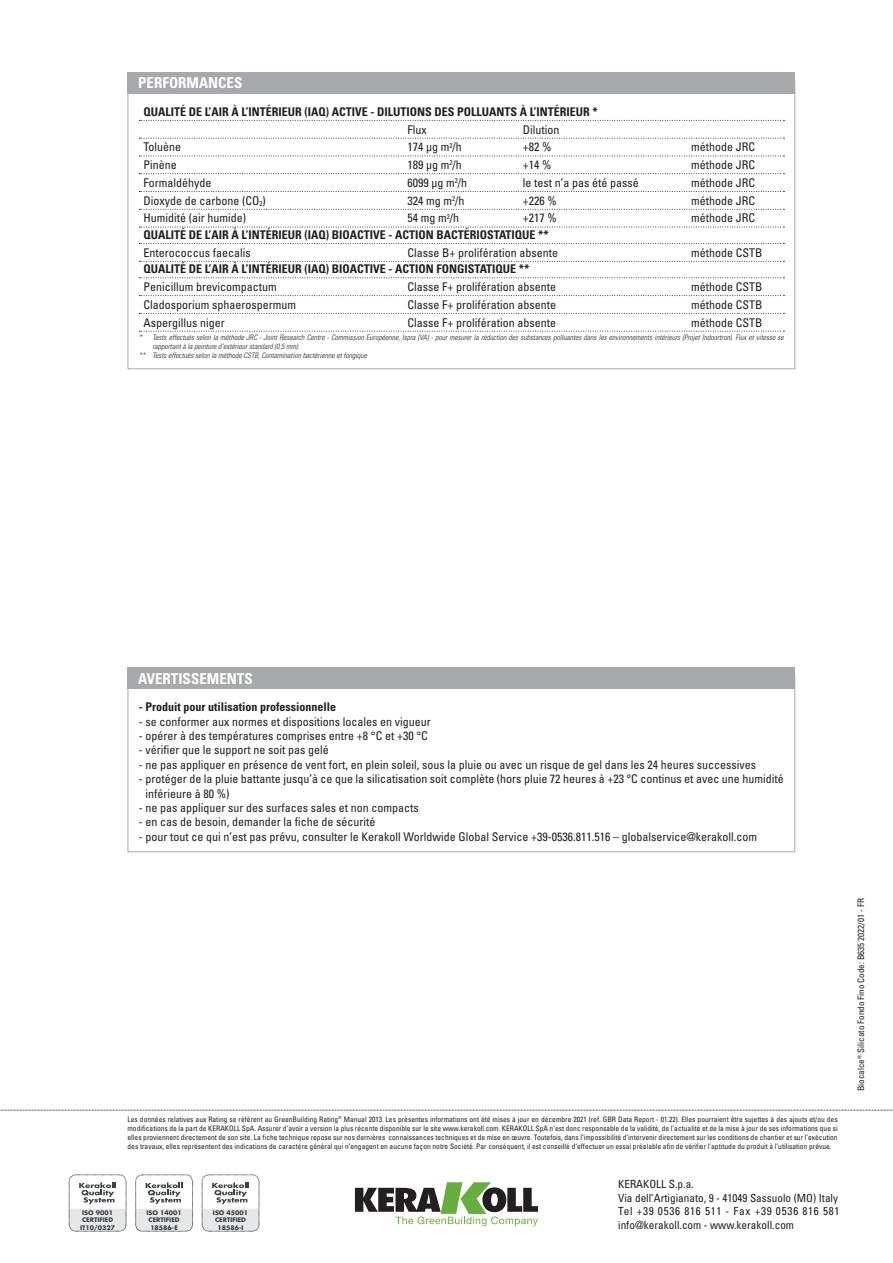
<style>
.page{position:relative;width:893px;height:1263px;background:#fff}
.page>*{position:absolute;margin:0;border:0;box-sizing:border-box;transform-origin:0 0}
.titolo_box{font:700 condensed 15px "Univers LT Std";color:#fff}
._2011_tab_prest_big{font:condensed 12px "Univers LT Std";color:#231f20}
.eco_elenco_puntato_b{font:condensed 12px/14.4px "Univers LT Std";color:#231f20}
._2011_titoli_prestaz{font:700 condensed 12px "Univers LT Std";color:#231f20}
.eco_resa{font:condensed 12px "Univers LT Std";color:#231f20}
.eco_bold_interno_box{font:condensed 12px "Univers LT Std";color:#231f20}
.eco_bold_interno_box-2{font:700 condensed 12px "Univers LT Std";color:#231f20}
.t1{font:condensed 11.25px/13.5px "Univers LT Std";color:#231f20}
.notag_eco_codice_sc{font:condensed 9px "Univers LT Std";color:#231f20}
.t2{font:condensed 7.5px/9px "Univers LT Std";color:#231f20;text-align:justify}
.note_big_-_2011_ok{font:italic 300 condensed 7.5px/9px "Univers LT Std";color:#231f20}
.t3{font:700 6.15px/7.4px "Futura Std";color:#3c3f44;text-align:center}
</style>
<div class="page">
<svg style="left:0;top:1110px;width:893px;height:1px"></svg>
<svg style="left:355px;top:1182px;width:183px;height:44px"></svg>
<div style="left:69px;top:1175px;width:57px;height:56px;border:1px dashed #231f20;border-radius:7px"></div>
<svg style="left:69px;top:1182px;width:57px;height:49px"></svg>
<div style="left:136px;top:1175px;width:57px;height:56px;border:1px dashed #231f20;border-radius:7px"></div>
<svg style="left:136px;top:1182px;width:57px;height:49px"></svg>
<div style="left:202px;top:1175px;width:57px;height:56px;border:1px dashed #231f20;border-radius:7px"></div>
<svg style="left:202px;top:1182px;width:57px;height:49px"></svg>
<div style="left:128px;top:668px;width:667px;height:21px;background:#a8a9ad"></div>
<svg style="left:139px;top:120px;width:645px;height:1px"></svg>
<svg style="left:139px;top:138px;width:645px;height:1px"></svg>
<svg style="left:139px;top:156px;width:645px;height:1px"></svg>
<svg style="left:139px;top:173px;width:645px;height:1px"></svg>
<svg style="left:139px;top:191px;width:645px;height:1px"></svg>
<svg style="left:139px;top:209px;width:645px;height:1px"></svg>
<svg style="left:139px;top:227px;width:645px;height:1px"></svg>
<svg style="left:139px;top:243px;width:645px;height:1px"></svg>
<svg style="left:139px;top:261px;width:645px;height:1px"></svg>
<svg style="left:139px;top:277px;width:645px;height:1px"></svg>
<svg style="left:139px;top:295px;width:645px;height:1px"></svg>
<svg style="left:139px;top:313px;width:645px;height:1px"></svg>
<svg style="left:139px;top:331px;width:645px;height:1px"></svg>
<div style="left:128px;top:72px;width:667px;height:22px;background:#a8a9ad"></div>
<p class="titolo_box" style="left:138px;top:74px;width:106px">PERFORMANCES</p>
<p class="_2011_titoli_prestaz" style="left:143px;top:104px;width:456px">QUALITÉ DE L’AIR À L’INTÉRIEUR (IAQ) ACTIVE - DILUTIONS DES POLLUANTS À L’INTÉRIEUR *</p>
<p class="_2011_tab_prest_big" style="left:407px;top:122px;width:21px">Flux</p>
<p class="_2011_tab_prest_big" style="left:523px;top:122px;width:38px">Dilution</p>
<p class="_2011_tab_prest_big" style="left:143px;top:139px;width:39px">Toluène</p>
<p class="_2011_tab_prest_big" style="left:407px;top:139px;width:56px">174 µg m<sup>2</sup>/h</p>
<p class="_2011_tab_prest_big" style="left:523px;top:139px;width:30px">+82 %</p>
<p class="_2011_tab_prest_big" style="left:691px;top:139px;width:66px">méthode JRC</p>
<p class="_2011_tab_prest_big" style="left:143px;top:157px;width:35px">Pinène</p>
<p class="_2011_tab_prest_big" style="left:407px;top:157px;width:56px">189 µg m<sup>2</sup>/h</p>
<p class="_2011_tab_prest_big" style="left:523px;top:157px;width:30px">+14 %</p>
<p class="_2011_tab_prest_big" style="left:691px;top:157px;width:66px">méthode JRC</p>
<p class="_2011_tab_prest_big" style="left:143px;top:175px;width:69px">Formaldéhyde</p>
<p class="_2011_tab_prest_big" style="left:407px;top:175px;width:61px">6099 µg m<sup>2</sup>/h</p>
<p class="_2011_tab_prest_big" style="left:523px;top:175px;width:117px">le test n’a pas été passé</p>
<p class="_2011_tab_prest_big" style="left:691px;top:175px;width:66px">méthode JRC</p>
<p class="_2011_tab_prest_big" style="left:143px;top:193px;width:124px">Dioxyde de carbone (CO<sub>2</sub>)</p>
<p class="_2011_tab_prest_big" style="left:407px;top:193px;width:59px">324 mg m<sup>2</sup>/h</p>
<p class="_2011_tab_prest_big" style="left:523px;top:193px;width:35px">+226 %</p>
<p class="_2011_tab_prest_big" style="left:691px;top:193px;width:66px">méthode JRC</p>
<p class="_2011_tab_prest_big" style="left:143px;top:211px;width:104px">Humidité (air humide)</p>
<p class="_2011_tab_prest_big" style="left:407px;top:211px;width:53px">54 mg m<sup>2</sup>/h</p>
<p class="_2011_tab_prest_big" style="left:523px;top:211px;width:35px">+217 %</p>
<p class="_2011_tab_prest_big" style="left:691px;top:211px;width:66px">méthode JRC</p>
<p class="_2011_titoli_prestaz" style="left:143px;top:227px;width:407px">QUALITÉ DE L’AIR À L’INTÉRIEUR (IAQ) BIOACTIVE - ACTION BACTÉRIOSTATIQUE **</p>
<p class="_2011_tab_prest_big" style="left:143px;top:245px;width:109px">Enterococcus faecalis</p>
<p class="_2011_tab_prest_big" style="left:407px;top:245px;width:152px">Classe B+ prolifération absente</p>
<p class="_2011_tab_prest_big" style="left:691px;top:245px;width:73px">méthode CSTB</p>
<p class="_2011_titoli_prestaz" style="left:143px;top:262px;width:388px">QUALITÉ DE L’AIR À L’INTÉRIEUR (IAQ) BIOACTIVE - ACTION FONGISTATIQUE **</p>
<p class="_2011_tab_prest_big" style="left:143px;top:279px;width:135px">Penicillum brevicompactum</p>
<p class="_2011_tab_prest_big" style="left:407px;top:279px;width:150px">Classe F+ prolifération absente</p>
<p class="_2011_tab_prest_big" style="left:691px;top:279px;width:73px">méthode CSTB</p>
<p class="_2011_tab_prest_big" style="left:143px;top:297px;width:154px">Cladosporium sphaerospermum</p>
<p class="_2011_tab_prest_big" style="left:407px;top:297px;width:150px">Classe F+ prolifération absente</p>
<p class="_2011_tab_prest_big" style="left:691px;top:297px;width:73px">méthode CSTB</p>
<p class="_2011_tab_prest_big" style="left:143px;top:315px;width:83px">Aspergillus niger</p>
<p class="_2011_tab_prest_big" style="left:407px;top:315px;width:150px">Classe F+ prolifération absente</p>
<p class="_2011_tab_prest_big" style="left:691px;top:315px;width:73px">méthode CSTB</p>
<p class="note_big_-_2011_ok" style="left:152px;top:333px;width:633px;text-indent:-14px">* Tests effectués selon la méthode JRC - Joint Research Centre - Commission Européenne, Ispra (VA) - pour mesurer la réduction des substances polluantes dans les environnements intérieurs (Projet Indoortron). Flux et vitesse se rapportant à la peinture d’extérieur standard (0,5 mm).</p>
<p class="note_big_-_2011_ok" style="left:139px;top:351px;width:230px">** Tests effectués selon la méthode CSTB, Contamination bactérienne et fongique</p>
<p class="titolo_box" style="left:138px;top:669px;width:116px">AVERTISSEMENTS</p>
<p class="eco_bold_interno_box-2" style="left:139px;top:699px;width:199px">- Produit pour utilisation professionnelle</p>
<p class="eco_resa" style="left:139px;top:714px;width:293px">- se conformer aux normes et dispositions locales en vigueur</p>
<p class="eco_bold_interno_box" style="left:139px;top:728px;width:290px">- opérer à des températures comprises entre +8 °C et +30 °C</p>
<p class="eco_elenco_puntato_b" style="left:139px;top:743px;width:191px">- vérifier que le support ne soit pas gelé</p>
<p class="eco_elenco_puntato_b" style="left:139px;top:757px;width:619px">- ne pas appliquer en présence de vent fort, en plein soleil, sous la pluie ou avec un risque de gel dans les 24 heures successives</p>
<p class="eco_elenco_puntato_b" style="left:146px;top:771px;width:640px;text-indent:-7px">- protéger de la pluie battante jusqu’à ce que la silicatisation soit complète (hors pluie 72 heures à +23 °C continus et avec une humidité inférieure à 80 %)</p>
<p class="eco_elenco_puntato_b" style="left:139px;top:800px;width:281px">- ne pas appliquer sur des surfaces sales et non compacts</p>
<p class="eco_elenco_puntato_b" style="left:139px;top:815px;width:238px">- en cas de besoin, demander la fiche de sécurité</p>
<p class="eco_resa" style="left:139px;top:829px;width:620px">- pour tout ce qui n’est pas prévu, consulter le Kerakoll Worldwide Global Service +39-0536.811.516 – globalservice@kerakoll.com</p>
<p class="t2" style="left:128px;top:1114px;width:712px">Les données relatives aux Rating se réfèrent au GreenBuilding Rating<sup>®</sup> Manual 2013. Les présentes informations ont été mises à jour en décembre 2021 (ref. GBR Data Report - 01.22). Elles pourraient être sujettes à des ajouts et/ou des modifications de la part de KERAKOLL SpA. Assurer d’avoir a version la plus récente disponible sur le site www.kerakoll.com. KERAKOLL SpA n’est donc responsable de la validité, de l’actualité et de la mise à jour de ses informations que si elles proviennent directement de son site. La fiche technique repose sur nos dernières connaissances techniques et de mise en œuvre. Toutefois, dans l’impossibilité d’intervenir directement sur les conditions de chantier et sur l’exécution des travaux, elles représentent des indications de caractère général qui n’engagent en aucune façon notre Société. Par conséquent, il est conseillé d’effectuer un essai préalable afin de vérifier l’aptitude du produit à l’utilisation prévue.</p>
<p class="t3" style="left:80px;top:1209px;width:36px">ISO 9001<br>CERTIFIED<br>IT10/0327</p>
<p class="t3" style="left:146px;top:1209px;width:37px">ISO 14001<br>CERTIFIED<br>18586-E</p>
<p class="t3" style="left:213px;top:1209px;width:37px">ISO 45001<br>CERTIFIED<br>18586-I</p>
<h3 class="t1" style="left:618px;top:1177px;width:223px">KERAKOLL S.p.a.<br>Via dell’Artigianato, 9 - 41049 Sassuolo (MO) Italy Tel +39 0536 816 511 - Fax +39 0536 816 581 info@kerakoll.com - www.kerakoll.com</h3>
<p class="notag_eco_codice_sc" style="left:855px;top:1091px;width:194px;rotate:-90deg">Biocalce<sup>®</sup> Silicato Fondo Fino Code: B635 2022/01 - FR</p>
</div>
